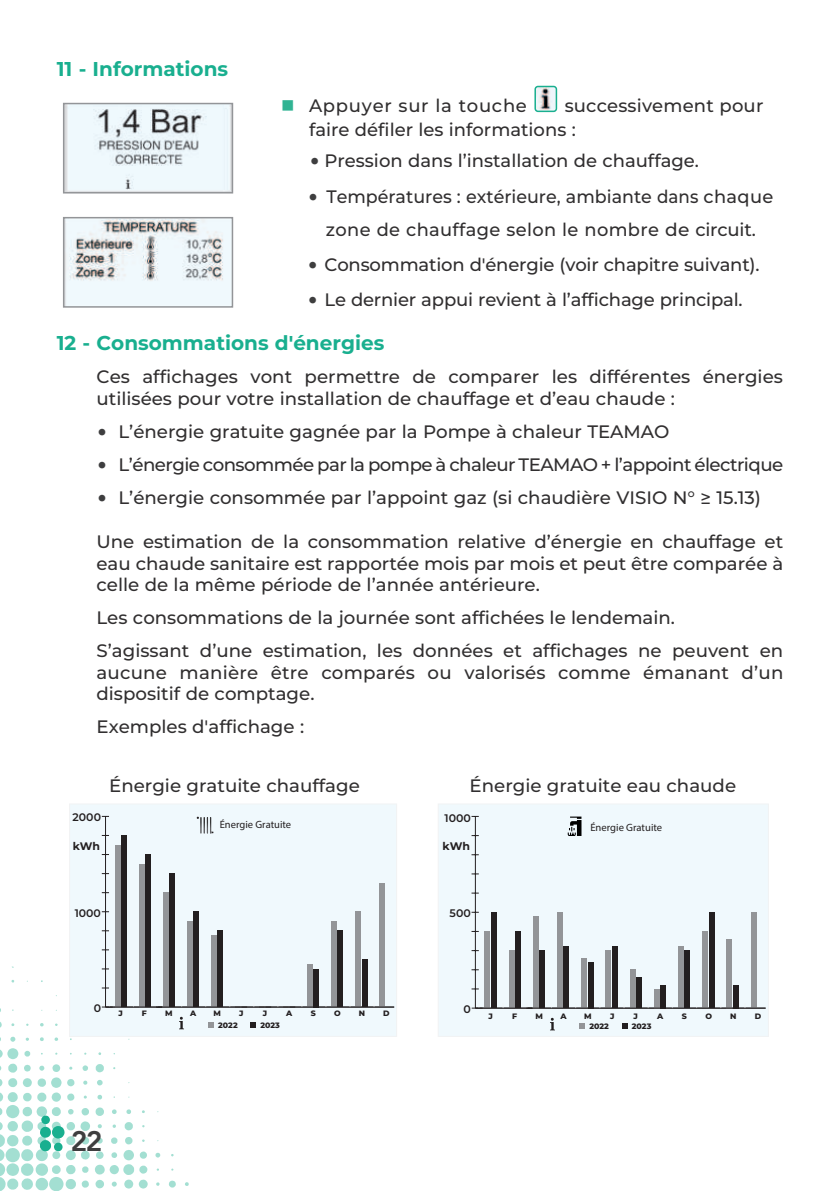
<style>
.page{position:relative;width:840px;height:1191px;background:#fff}
.page>*{position:absolute;margin:0;border:0;box-sizing:border-box;transform-origin:0 0}
.t1{font:800 28px "Avenir LT Std";color:#3e3e3f}
.t2{font:700 20px "Montserrat";color:#19af8f}
.t3{font:500 18px/21.6px "Montserrat";color:#312f30}
.t4{font:500 18px "Montserrat";letter-spacing:-.03em;color:#312f30}
.t5{font:500 18px "Montserrat";letter-spacing:.04em;color:#312f30}
.t6{font:600 11px "Montserrat";color:#231f20}
.t7{font:700 11px "Montserrat";color:#231f20}
.t8{font:10.6px "Myriad Pro";color:#231f20}
.t9{font:800 7.8px "Montserrat";color:#231f20}
.s1{font-size:36px;color:#3e3e3f}
.s2{color:#30b393}
</style>
<div class="page">
<svg style="left:40px;top:1023px;width:4px;height:4px"></svg>
<svg style="left:10px;top:1036px;width:5px;height:5px"></svg>
<svg style="left:40px;top:1037px;width:4px;height:4px"></svg>
<svg style="left:54px;top:1037px;width:4px;height:4px"></svg>
<svg style="left:155px;top:1152px;width:5px;height:5px"></svg>
<svg style="left:169px;top:1180px;width:7px;height:7px"></svg>
<svg style="left:185px;top:1182px;width:4px;height:4px"></svg>
<svg style="left:0;top:1048px;width:148px;height:143px"></svg>
<img style="left:537px;top:89px;width:17px;height:20px">
<div style="left:534px;top:86px;width:23px;height:26px;border:2px solid #19af8f;border-radius:3px"></div>
<img style="left:66px;top:106px;width:164px;height:84px">
<div style="left:63px;top:103px;width:170px;height:90px;border:2px solid #939598"></div>
<img style="left:66px;top:220px;width:164px;height:85px">
<div style="left:63px;top:217px;width:170px;height:91px;border:2px solid #939598"></div>
<div style="left:69px;top:804px;width:327px;height:232px;background:#f0f9fd"></div>
<hr style="left:105px;top:816px;width:1px;height:191px;background:#231f20">
<div style="left:121px;top:835px;width:6px;height:172px;background:#231f20"></div>
<div style="left:145px;top:854px;width:6px;height:153px;background:#231f20"></div>
<div style="left:169px;top:873px;width:6px;height:134px;background:#231f20"></div>
<div style="left:193px;top:911px;width:6px;height:96px;background:#231f20"></div>
<div style="left:217px;top:930px;width:6px;height:77px;background:#231f20"></div>
<div style="left:313px;top:969px;width:6px;height:38px;background:#231f20"></div>
<div style="left:337px;top:930px;width:6px;height:77px;background:#231f20"></div>
<div style="left:361px;top:959px;width:6px;height:48px;background:#231f20"></div>
<div style="left:115px;top:845px;width:5px;height:162px;background:#939598"></div>
<div style="left:139px;top:864px;width:5px;height:143px;background:#939598"></div>
<div style="left:163px;top:892px;width:5px;height:115px;background:#939598"></div>
<div style="left:187px;top:921px;width:5px;height:86px;background:#939598"></div>
<div style="left:211px;top:935px;width:5px;height:72px;background:#939598"></div>
<div style="left:307px;top:964px;width:6px;height:43px;background:#939598"></div>
<div style="left:331px;top:921px;width:6px;height:86px;background:#939598"></div>
<div style="left:355px;top:911px;width:6px;height:96px;background:#939598"></div>
<div style="left:379px;top:883px;width:6px;height:124px;background:#939598"></div>
<svg style="left:197px;top:816px;width:16px;height:18px"></svg>
<hr style="left:102px;top:1006px;width:292px;height:1px;background:#231f20">
<svg style="left:208px;top:1022px;width:5px;height:6px"></svg>
<svg style="left:250px;top:1022px;width:6px;height:6px"></svg>
<svg style="left:179px;top:1016px;width:5px;height:13px"></svg>
<div style="left:438px;top:804px;width:330px;height:232px;background:#f0f9fd"></div>
<hr style="left:475px;top:816px;width:1px;height:192px;background:#231f20">
<div style="left:490px;top:912px;width:6px;height:96px;background:#231f20"></div>
<div style="left:515px;top:931px;width:5px;height:77px;background:#231f20"></div>
<div style="left:539px;top:950px;width:6px;height:58px;background:#231f20"></div>
<div style="left:563px;top:946px;width:6px;height:62px;background:#231f20"></div>
<div style="left:587px;top:962px;width:6px;height:46px;background:#231f20"></div>
<div style="left:611px;top:946px;width:6px;height:62px;background:#231f20"></div>
<div style="left:635px;top:977px;width:6px;height:31px;background:#231f20"></div>
<div style="left:660px;top:985px;width:5px;height:23px;background:#231f20"></div>
<div style="left:684px;top:950px;width:6px;height:58px;background:#231f20"></div>
<div style="left:708px;top:912px;width:6px;height:96px;background:#231f20"></div>
<div style="left:732px;top:985px;width:6px;height:23px;background:#231f20"></div>
<div style="left:484px;top:931px;width:6px;height:77px;background:#939598"></div>
<div style="left:508px;top:950px;width:6px;height:58px;background:#939598"></div>
<div style="left:532px;top:916px;width:6px;height:92px;background:#939598"></div>
<div style="left:557px;top:912px;width:5px;height:96px;background:#939598"></div>
<div style="left:581px;top:958px;width:5px;height:50px;background:#939598"></div>
<div style="left:605px;top:950px;width:6px;height:58px;background:#939598"></div>
<div style="left:629px;top:969px;width:6px;height:39px;background:#939598"></div>
<div style="left:653px;top:989px;width:6px;height:19px;background:#939598"></div>
<div style="left:677px;top:946px;width:6px;height:62px;background:#939598"></div>
<div style="left:701px;top:931px;width:6px;height:77px;background:#939598"></div>
<div style="left:726px;top:939px;width:5px;height:69px;background:#939598"></div>
<div style="left:750px;top:912px;width:6px;height:96px;background:#939598"></div>
<svg style="left:579px;top:1023px;width:5px;height:6px"></svg>
<svg style="left:622px;top:1023px;width:5px;height:6px"></svg>
<svg style="left:550px;top:1017px;width:4px;height:13px"></svg>
<hr style="left:471px;top:1007px;width:294px;height:1px;background:#231f20">
<svg style="left:567px;top:816px;width:14px;height:20px"></svg>
<p class="t2" style="left:57px;top:59px;width:173px">11 - Informations</p>
<p class="t3" style="left:309px;top:93px;width:455px;line-height:24px;text-indent:255px">successivement pour faire dé昀椀ler les informations :</p>
<p class="t3" style="left:309px;top:150px;width:391px"><span class="s1">•</span> Pression dans l’installation de chauffage.</p>
<p class="t3" style="left:307px;top:179px;width:467px;line-height:33px;text-align:center"><span class="s1">•</span> Températures : extérieure, ambiante dans chaque zone de chauffage selon le nombre de circuit.</p>
<p class="t3" style="left:307px;top:253px;width:453px"><span class="s1">•</span> Consommation d'énergie (voir chapitre suivant).</p>
<p class="t3" style="left:307px;top:289px;width:436px"><span class="s1">•</span> Le dernier appui revient à l’af昀椀chage principal.</p>
<p class="t2" style="left:57px;top:333px;width:329px">12 - Consommations d'énergies</p>
<p class="t3" style="left:96px;top:366px;width:687px">Ces af昀椀chages vont permettre de comparer les différentes énergies utilisées pour votre installation de chauffage et d’eau chaude :</p>
<p class="t3" style="left:96px;top:420px;width:574px"><span class="s1">•</span> L’énergie gratuite gagnée par la Pompe à chaleur TEAMAO</p>
<p class="t4" style="left:96px;top:452px;width:687px"><span class="s1">•</span> L’énergie consommée par la pompe à chaleur TEAMAO + l’appoint électrique</p>
<p class="t3" style="left:96px;top:486px;width:665px"><span class="s1">•</span> L’énergie consommée par l’appoint gaz (si chaudière VISIO N° ≥ 15.13)</p>
<p class="t3" style="left:96px;top:530px;width:687px;text-align:justify">Une estimation de la consommation relative d’énergie en chauffage et eau chaude sanitaire est rapportée mois par mois et peut être comparée à celle de la même période de l’année antérieure.</p>
<p class="t3" style="left:96px;top:601px;width:687px;line-height:33px">Les consommations de la journée sont af昀椀chées le lendemain.<br>S’agissant d’une estimation, les données et af昀椀chages ne peuvent en</p>
<p class="t3" style="left:96px;top:661px;width:688px">aucune manière être comparés ou valorisés comme émanant d’un dispositif de comptage.</p>
<p class="t3" style="left:96px;top:716px;width:209px">Exemples d'af昀椀chage :</p>
<p class="t5" style="left:281px;top:94px;width:247px"><span class="s2">■</span> Appuyer sur la touche</p>
<p class="t6" style="left:73px;top:811px;width:30px">2000</p>
<p class="t7" style="left:73px;top:840px;width:29px">kWh</p>
<p class="t3" style="left:109px;top:774px;width:252px">Énergie gratuite chauffage</p>
<p class="t3" style="left:469px;top:776px;width:268px">Énergie gratuite eau chaude</p>
<p class="t8" style="left:220px;top:819px;width:73px">Énergie Gratuite</p>
<p class="t6" style="left:444px;top:811px;width:28px">1000</p>
<p class="t7" style="left:442px;top:840px;width:29px">kWh</p>
<p class="t8" style="left:590px;top:822px;width:73px">Énergie Gratuite</p>
<p class="t6" style="left:75px;top:906px;width:28px">1000</p>
<p class="t6" style="left:449px;top:907px;width:23px">500</p>
<p class="t6" style="left:94px;top:1002px;width:9px">0</p>
<p class="t9" style="left:118px;top:1008px;width:6px">J</p>
<p class="t9" style="left:142px;top:1008px;width:7px">F</p>
<p class="t9" style="left:165px;top:1008px;width:9px">M</p>
<p class="t9" style="left:190px;top:1008px;width:8px">A</p>
<p class="t9" style="left:213px;top:1008px;width:9px">M</p>
<p class="t9" style="left:239px;top:1008px;width:6px">J</p>
<p class="t9" style="left:262px;top:1008px;width:6px">J</p>
<p class="t9" style="left:286px;top:1008px;width:8px">A</p>
<p class="t9" style="left:310px;top:1008px;width:7px">S</p>
<p class="t9" style="left:334px;top:1008px;width:8px">O</p>
<p class="t9" style="left:358px;top:1008px;width:8px">N</p>
<p class="t9" style="left:383px;top:1008px;width:8px">D</p>
<p class="t9" style="left:218px;top:1020px;width:21px">2022</p>
<p class="t9" style="left:260px;top:1020px;width:21px">2023</p>
<p class="t6" style="left:463px;top:1003px;width:9px">0</p>
<p class="t9" style="left:488px;top:1011px;width:6px">J</p>
<p class="t9" style="left:512px;top:1011px;width:7px">F</p>
<p class="t9" style="left:535px;top:1011px;width:9px">M</p>
<p class="t9" style="left:560px;top:1011px;width:8px">A</p>
<p class="t9" style="left:584px;top:1011px;width:9px">M</p>
<p class="t9" style="left:609px;top:1011px;width:6px">J</p>
<p class="t9" style="left:633px;top:1011px;width:6px">J</p>
<p class="t9" style="left:657px;top:1011px;width:8px">A</p>
<p class="t9" style="left:681px;top:1011px;width:7px">S</p>
<p class="t9" style="left:705px;top:1011px;width:8px">O</p>
<p class="t9" style="left:729px;top:1011px;width:8px">N</p>
<p class="t9" style="left:754px;top:1011px;width:8px">D</p>
<p class="t9" style="left:589px;top:1022px;width:21px">2022</p>
<p class="t9" style="left:631px;top:1022px;width:21px">2023</p>
<h1 class="t1" style="left:71px;top:1124px;width:33px">22</h1>
</div>
